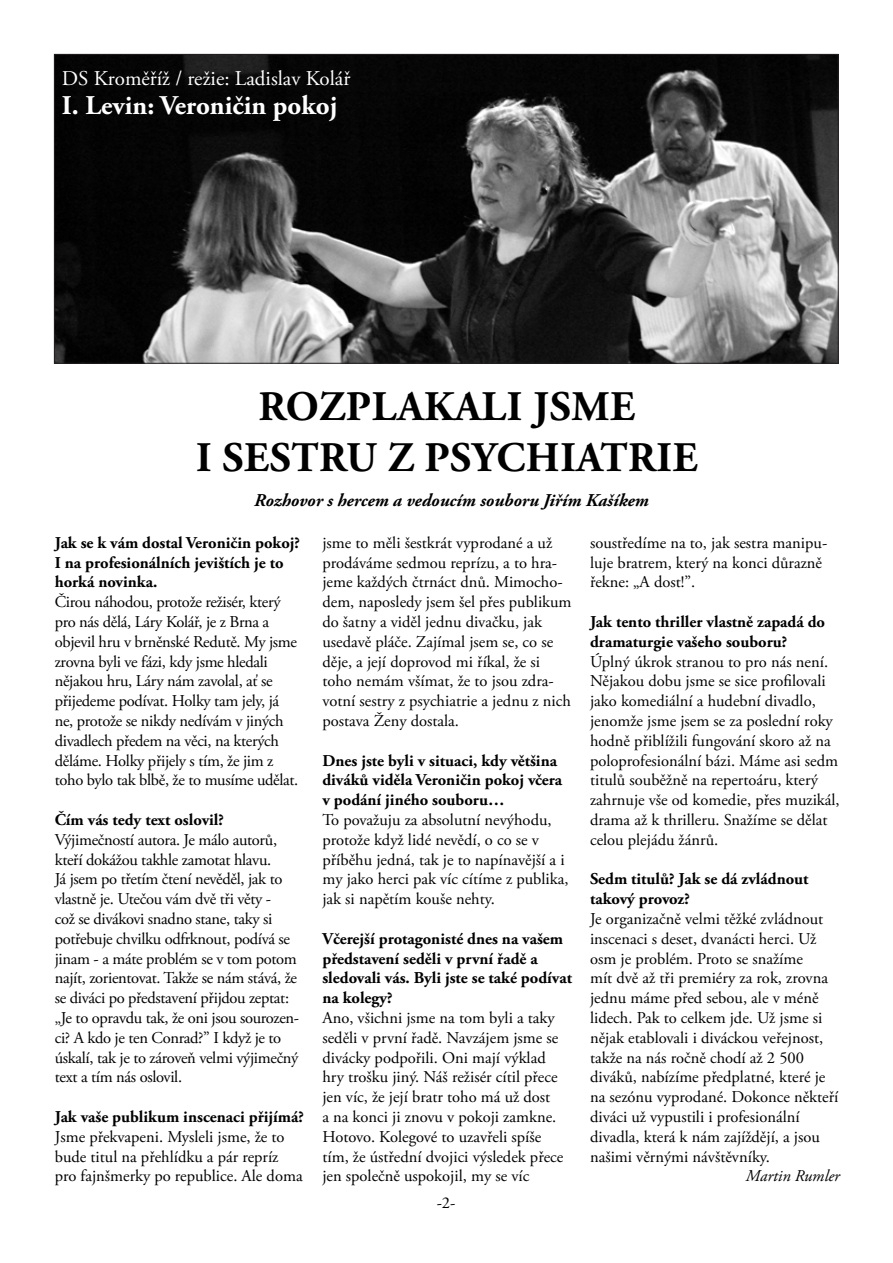
<style>
.page{position:relative;width:893px;height:1263px;background:#fff}
.page>*{position:absolute;margin:0;border:0;box-sizing:border-box;transform-origin:0 0}
.t1{font:700 42px/50.4px "Adobe Garamond Pro";letter-spacing:.015em;color:#000;text-align:center}
.t2{font:700 27px "Adobe Garamond Pro";color:#fff}
.t3{font:21px "Adobe Garamond Pro";color:#fff}
.t4{font:italic 700 18px "Adobe Garamond Pro";color:#000}
.t5{font:16.5px/19.8px "Adobe Garamond Pro";color:#000}
.t6{font:16.5px/19.8px "Adobe Garamond Pro";letter-spacing:-.02em;color:#000}
.t7{font:700 16.5px/19.8px "Adobe Garamond Pro";color:#000}
.t8{font:italic 16.5px "Adobe Garamond Pro";color:#000}
</style>
<div class="page">
<img style="left:56px;top:56px;width:781px;height:306px">
<p class="t3" style="left:62px;top:66px;width:290px">DS Kroměříž / režie: Ladislav Kolář</p>
<h2 class="t2" style="left:62px;top:90px;width:277px">I. Levin: Veroničin pokoj</h2>
<h1 class="t1" style="left:196px;top:382px;width:503px">ROZPLAKALI JSME<br>I SESTRU Z PSYCHIATRIE</h1>
<p class="t4" style="left:254px;top:490px;width:396px">Rozhovor s hercem a vedoucím souboru Jiřím Kašíkem</p>
<p class="t7" style="left:55px;top:533px;width:247px">Jak se k vám dostal Veroničin pokoj?<br>I na profesionálních jevištích je to horká novinka.</p>
<p class="t6" style="left:55px;top:593px;width:245px">Čirou náhodou, protože režisér, který pro nás dělá, Láry Kolář, je z Brna a objevil hru v brněnské Redutě. My jsme zrovna byli ve fázi, kdy jsme hledali nějakou hru, Láry nám zavolal, ať se přijedeme podívat. Holky tam jely, já ne, protože se nikdy nedívám v jiných divadlech předem na věci, na kterých děláme. Holky přijely s tím, že jim z toho bylo tak blbě, že to musíme udělat.</p>
<p class="t7" style="left:55px;top:810px;width:171px">Čím vás tedy text oslovil?</p>
<p class="t6" style="left:55px;top:830px;width:246px">Výjimečností autora. Je málo autorů, kteří dokážou takhle zamotat hlavu.<br>Já jsem po třetím čtení nevěděl, jak to vlastně je. Utečou vám dvě tři věty -<br>což se divákovi snadno stane, taky si potřebuje chvilku odfrknout, podívá se jinam - a máte problém se v tom potom najít, zorientovat. Takže se nám stává, že se diváci po představení přijdou zeptat: „Je to opravdu tak, že oni jsou sourozen&shy;ci? A kdo je ten Conrad?” I když je to úskalí, tak je to zároveň velmi výjimečný text a tím nás oslovil.</p>
<p class="t7" style="left:55px;top:1107px;width:251px">Jak vaše publikum inscenaci přijímá?</p>
<p class="t5" style="left:55px;top:1127px;width:249px">Jsme překvapeni. Mysleli jsme, že to bude titul na přehlídku a pár repríz pro fajnšmerky po republice. Ale doma</p>
<p class="t5" style="left:322px;top:533px;width:251px">jsme to měli šestkrát vyprodané a už prodáváme sedmou reprízu, a to hra&shy;jeme každých čtrnáct dnů. Mimocho&shy;dem, naposledy jsem šel přes publikum do šatny a viděl jednu divačku, jak usedavě pláče. Zajímal jsem se, co se děje, a její doprovod mi říkal, že si toho nemám všímat, že to jsou zdra&shy;votní sestry z psychiatrie a jednu z nich postava Ženy dostala.</p>
<p class="t7" style="left:322px;top:751px;width:241px">Dnes jste byli v situaci, kdy většina diváků viděla Veroničin pokoj včera v podání jiného souboru…</p>
<p class="t5" style="left:322px;top:810px;width:248px">To považuju za absolutní nevýhodu, protože když lidé nevědí, o co se v příběhu jedná, tak je to napínavější a i my jako herci pak víc cítíme z publika, jak si napětím kouše nehty.</p>
<p class="t7" style="left:322px;top:929px;width:251px">Včerejší protagonisté dnes na vašem představení seděli v první řadě a sledovali vás. Byli jste se také podívat na kolegy?</p>
<p class="t5" style="left:322px;top:1008px;width:242px">Ano, všichni jsme na tom byli a taky seděli v první řadě. Navzájem jsme se divácky podpořili. Oni mají výklad hry trošku jiný. Náš režisér cítil přece jen víc, že její bratr toho má už dost<br>a na konci ji znovu v pokoji zamkne.<br>Hotovo. Kolegové to uzavřeli spíše tím, že ústřední dvojici výsledek přece jen společně uspokojil, my se víc</p>
<p class="t5" style="left:437px;top:1193px;width:20px">-2-</p>
<p class="t5" style="left:590px;top:533px;width:239px">soustředíme na to, jak sestra manipu&shy;luje bratrem, který na konci důrazně řekne: „A dost!”.</p>
<p class="t7" style="left:590px;top:612px;width:237px">Jak tento thriller vlastně zapadá do dramaturgie vašeho souboru?</p>
<p class="t5" style="left:590px;top:652px;width:251px">Úplný úkrok stranou to pro nás není.<br>Nějakou dobu jsme se sice profilovali jako komediální a hudební divadlo, jenomže jsme jsem se za poslední roky hodně přiblížili fungování skoro až na poloprofesionální bázi. Máme asi sedm titulů souběžně na repertoáru, který zahrnuje vše od komedie, přes muzikál, drama až k thrilleru. Snažíme se dělat celou plejádu žánrů.</p>
<p class="t7" style="left:590px;top:869px;width:220px">Sedm titulů? Jak se dá zvládnout takový provoz?</p>
<p class="t5" style="left:590px;top:909px;width:250px">Je organizačně velmi těžké zvládnout inscenaci s deset, dvanácti herci. Už osm je problém. Proto se snažíme<br>mít dvě až tři premiéry za rok, zrovna jednu máme před sebou, ale v méně lidech. Pak to celkem jde. Už jsme si nějak etablovali i diváckou veřejnost, takže na nás ročně chodí až 2 500 diváků, nabízíme předplatné, které je na sezónu vyprodané. Dokonce někteří diváci už vypustili i profesionální divadla, která k nám zajíždějí, a jsou našimi věrnými návštěvníky.</p>
<p class="t8" style="left:746px;top:1166px;width:95px">Martin Rumler</p>
</div>
